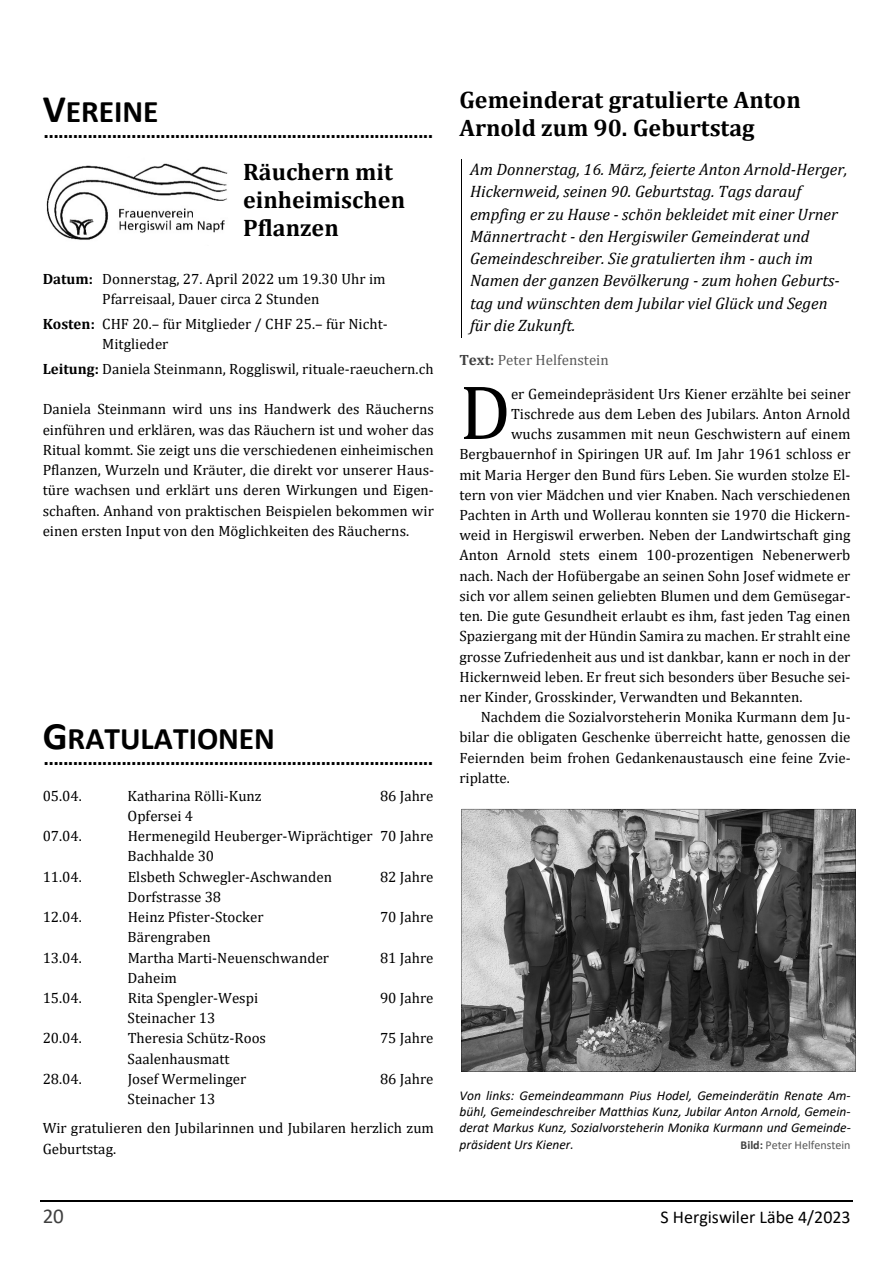
<style>
.page{position:relative;width:893px;height:1263px;background:#fff}
.page>*{position:absolute;margin:0;border:0;box-sizing:border-box;transform-origin:0 0}
.t1{font:78px "Cambria";color:#000}
.t2{font:700 31.5px "Calibri";color:#000}
.t3{font:700 24px/28px "Cambria";color:#000}
.t4{font:700 21px "Cambria";color:#000}
.t5{font:21px "Calibri";color:#404040}
.t6{font:18px "Calibri";color:#000}
.t7{font:italic 16.5px/22.2px "Cambria";color:#000}
.t8{font:15px/20.2px "Cambria";color:#000}
.t9{font:15px "Cambria";color:#595959}
.t10{font:italic 13.5px/16.5px "Calibri";color:#000;text-align:justify}
.t11{font:12px "Calibri";letter-spacing:-.005em;color:#595959}
.s1{font-size:39px}
.s2{font-weight:700}
.s3{font-weight:700;color:#404040}
</style>
<div class="page">
<hr style="left:41px;top:1200px;width:812px;height:2px;background:#000">
<svg style="left:461px;top:159px;width:1px;height:178px"></svg>
<svg style="left:461px;top:809px;width:395px;height:263px;background:#666"></svg>
<img style="left:46px;top:163px;width:182px;height:77px">
<h2 class="t2" style="left:43px;top:89px;width:117px"><span class="s1">V</span>EREINE</h2>
<h3 class="t4" style="left:44px;top:116px;width:390px">................................................................................</h3>
<h3 class="t3" style="left:243px;top:157px;width:164px">Räuchern mit einheimischen<br>Pflanzen</h3>
<p class="t8" style="left:43px;top:269px;width:344px;text-align:center"><span class="s2">Datum:</span> Donnerstag, 27. April 2022 um 19.30 Uhr im<br>Pfarreisaal, Dauer circa 2 Stunden</p>
<p class="t8" style="left:102px;top:314px;width:287px;text-indent:-60px"><span class="s2">Kosten:</span> CHF 20.– für Mitglieder / CHF 25.– für Nicht-<br>Mitglieder</p>
<p class="t8" style="left:43px;top:359px;width:392px"><span class="s2">Leitung:</span> Daniela Steinmann, Roggliswil, rituale-raeuchern.ch</p>
<p class="t8" style="left:43px;top:399px;width:393px;text-align:justify">Daniela Steinmann wird uns ins Handwerk des Räucherns einführen und erklären, was das Räuchern ist und woher das Ritual kommt. Sie zeigt uns die verschiedenen einheimischen Pflanzen, Wurzeln und Kräuter, die direkt vor unserer Haus&shy;türe wachsen und erklärt uns deren Wirkungen und Eigen&shy;schaften. Anhand von praktischen Beispielen bekommen wir einen ersten Input von den Möglichkeiten des Räucherns.</p>
<h2 class="t2" style="left:43px;top:716px;width:234px"><span class="s1">G</span>RATULATIONEN</h2>
<h3 class="t4" style="left:44px;top:743px;width:390px">................................................................................</h3>
<p class="t8" style="left:43px;top:785px;width:41px">05.04.</p>
<p class="t8" style="left:128px;top:785px;width:136px">Katharina Rölli-Kunz</p>
<p class="t8" style="left:380px;top:785px;width:55px">86 Jahre</p>
<p class="t8" style="left:128px;top:806px;width:67px">Opfersei 4</p>
<p class="t8" style="left:43px;top:826px;width:41px">07.04.</p>
<p class="t8" style="left:128px;top:826px;width:307px">Hermenegild Heuberger-Wiprächtiger 70 Jahre<br>Bachhalde 30</p>
<p class="t8" style="left:43px;top:866px;width:41px">11.04.</p>
<p class="t8" style="left:128px;top:866px;width:206px">Elsbeth Schwegler-Aschwanden</p>
<p class="t8" style="left:380px;top:866px;width:55px">82 Jahre</p>
<p class="t8" style="left:128px;top:887px;width:95px">Dorfstrasse 38</p>
<p class="t8" style="left:43px;top:907px;width:41px">12.04.</p>
<p class="t8" style="left:128px;top:907px;width:137px">Heinz Pfister-Stocker</p>
<p class="t8" style="left:380px;top:907px;width:55px">70 Jahre</p>
<p class="t8" style="left:128px;top:927px;width:85px">Bärengraben</p>
<p class="t8" style="left:43px;top:947px;width:41px">13.04.</p>
<p class="t8" style="left:128px;top:947px;width:203px">Martha Marti-Neuenschwander</p>
<p class="t8" style="left:380px;top:947px;width:55px">81 Jahre</p>
<p class="t8" style="left:128px;top:967px;width:51px">Daheim</p>
<p class="t8" style="left:43px;top:988px;width:41px">15.04.</p>
<p class="t8" style="left:128px;top:988px;width:132px">Rita Spengler-Wespi</p>
<p class="t8" style="left:380px;top:988px;width:55px">90 Jahre</p>
<p class="t8" style="left:128px;top:1008px;width:89px">Steinacher 13</p>
<p class="t8" style="left:43px;top:1028px;width:41px">20.04.</p>
<p class="t8" style="left:128px;top:1028px;width:140px">Theresia Schütz-Roos</p>
<p class="t8" style="left:380px;top:1028px;width:55px">75 Jahre</p>
<p class="t8" style="left:128px;top:1048px;width:104px">Saalenhausmatt</p>
<p class="t8" style="left:43px;top:1068px;width:41px">28.04.</p>
<p class="t8" style="left:128px;top:1068px;width:120px">Josef Wermelinger</p>
<p class="t8" style="left:380px;top:1068px;width:55px">86 Jahre</p>
<p class="t8" style="left:43px;top:1084px;width:393px;line-height:29.1px;text-indent:85px">Steinacher 13<br>Wir gratulieren den Jubilarinnen und Jubilaren herzlich zum</p>
<p class="t8" style="left:43px;top:1138px;width:75px">Geburtstag.</p>
<h3 class="t3" style="left:459px;top:84px;width:343px">Gemeinderat gratulierte Anton<br>Arnold zum 90. Geburtstag</h3>
<p class="t7" style="left:470px;top:158px;width:379px">Am Donnerstag, 16. März, feierte Anton Arnold-Herger, Hickernweid, seinen 90. Geburtstag. Tags darauf empfing er zu Hause - schön bekleidet mit einer Urner Männertracht - den Hergiswiler Gemeinderat und Gemeindeschreiber. Sie gratulierten ihm - auch im Namen der ganzen Bevölkerung - zum hohen Geburts&shy;tag und wünschten dem Jubilar viel Glück und Segen für die Zukunft.</p>
<p class="t9" style="left:459px;top:351px;width:151px"><span class="s3">Text:</span> Peter Helfenstein</p>
<p class="t8" style="left:511px;top:383px;width:341px">er Gemeindepräsident Urs Kiener erzählte bei seiner</p>
<p class="t8" style="left:511px;top:404px;width:341px">Tischrede aus dem Leben des Jubilars. Anton Arnold</p>
<p class="t8" style="left:511px;top:424px;width:341px">wuchs zusammen mit neun Geschwistern auf einem</p>
<p class="t8" style="left:459px;top:444px;width:393px">Bergbauernhof in Spiringen UR auf. Im Jahr 1961 schloss er</p>
<p class="t8" style="left:459px;top:464px;width:393px">mit Maria Herger den Bund fürs Leben. Sie wurden stolze El-</p>
<p class="t8" style="left:459px;top:484px;width:393px">tern von vier Mädchen und vier Knaben. Nach verschiedenen</p>
<p class="t8" style="left:459px;top:505px;width:393px">Pachten in Arth und Wollerau konnten sie 1970 die Hickern-</p>
<p class="t8" style="left:459px;top:525px;width:392px">weid in Hergiswil erwerben. Neben der Landwirtschaft ging</p>
<p class="t8" style="left:459px;top:545px;width:393px">Anton Arnold stets einem 100-prozentigen Nebenerwerb</p>
<p class="t8" style="left:459px;top:565px;width:393px">nach. Nach der Hofübergabe an seinen Sohn Josef widmete er</p>
<p class="t8" style="left:459px;top:586px;width:393px">sich vor allem seinen geliebten Blumen und dem Gemüsegar-</p>
<p class="t8" style="left:459px;top:606px;width:393px">ten. Die gute Gesundheit erlaubt es ihm, fast jeden Tag einen</p>
<p class="t8" style="left:459px;top:626px;width:393px">Spaziergang mit der Hündin Samira zu machen. Er strahlt eine</p>
<p class="t8" style="left:459px;top:646px;width:393px">grosse Zufriedenheit aus und ist dankbar, kann er noch in der</p>
<p class="t8" style="left:459px;top:666px;width:393px">Hickernweid leben. Er freut sich besonders über Besuche sei-</p>
<p class="t8" style="left:459px;top:687px;width:344px">ner Kinder, Grosskinder, Verwandten und Bekannten.</p>
<p class="t8" style="left:481px;top:707px;width:372px">Nachdem die Sozialvorsteherin Monika Kurmann dem Ju-</p>
<p class="t8" style="left:459px;top:727px;width:393px">bilar die obligaten Geschenke überreicht hatte, genossen die</p>
<p class="t8" style="left:459px;top:747px;width:393px">Feiernden beim frohen Gedankenaustausch eine feine Zvie-</p>
<p class="t8" style="left:459px;top:767px;width:52px">riplatte.</p>
<h1 class="t1" style="left:459px;top:366px;width:53px">D</h1>
<p class="t10" style="left:459px;top:1086px;width:393px">Von links: Gemeindeammann Pius Hodel, Gemeinderätin Renate Am&shy;bühl, Gemeindeschreiber Matthias Kunz, Jubilar Anton Arnold, Gemein&shy;derat Markus Kunz, Sozialvorsteherin Monika Kurmann und Gemeinde&shy;präsident Urs Kiener.</p>
<p class="t11" style="left:741px;top:1137px;width:111px"><span class="s3">Bild:</span> Peter Helfenstein</p>
<h3 class="t5" style="left:43px;top:1202px;width:23px">20</h3>
<p class="t6" style="left:660px;top:1205px;width:191px">S Hergiswiler Läbe 4/2023</p>
</div>
